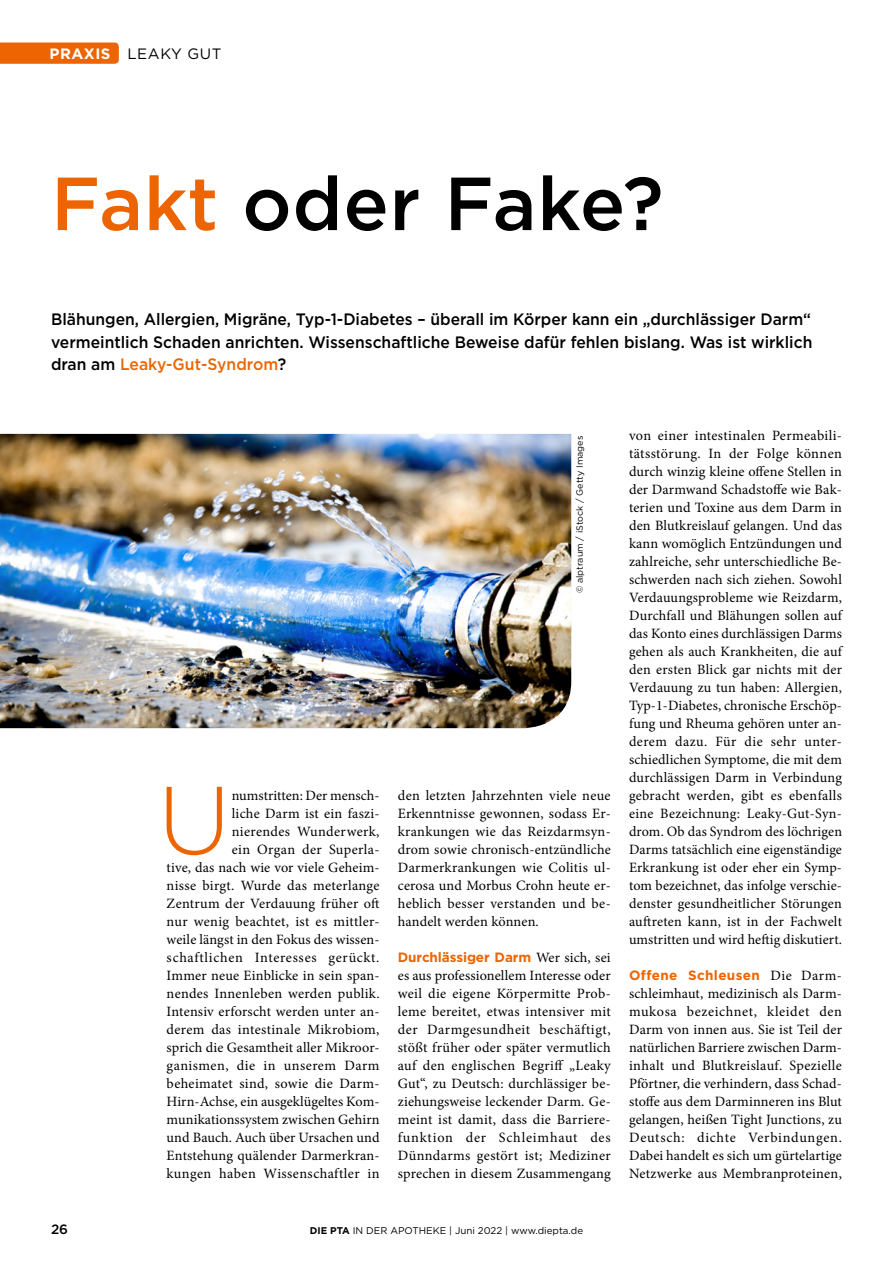
<style>
.page{position:relative;width:893px;height:1263px;background:#fff}
.page>*{position:absolute;margin:0;border:0;box-sizing:border-box;transform-origin:0 0}
.t1{font:300 96.15px "Gotham";color:#ec6502}
.t2{font:500 75px "Gotham";letter-spacing:.01em;color:#000}
.t3{font:500 16.5px/22.5px "Gotham";color:#000;text-align:justify;scale:.95 1}
.t4{font:15px "Gotham";letter-spacing:.04em;color:#000}
.t5{font:700 15px "Gotham";letter-spacing:.04em;color:#fff}
.t6{font:14.25px/18px "Minion Pro";letter-spacing:.015em;color:#000;text-align:justify}
.t7{font:700 13.5px "Gotham";letter-spacing:-.01em;color:#ec6502}
.t8{font:700 13.5px "Gotham";letter-spacing:.025em;color:#ec6502}
.t9{font:500 13.5px "Gotham";color:#000}
.t10{font:9.75px "Gotham";color:#000}
.t11{font:9px "Gotham";color:#000}
.s1{color:#ec6502}
.s2{font-family:"Minion Pro";font-weight:400;font-size:14.25px;color:#000}
.s3{font-weight:700}
</style>
<div class="page">
<div style="left:0;top:43px;width:119px;height:21px;background:#ec6502"></div>
<img style="left:0;top:434px;width:571px;height:294px">
<p class="t5" style="left:50px;top:44px;width:63px">PRAXIS</p>
<p class="t4" style="left:127px;top:44px;width:96px">LEAKY GUT</p>
<h2 class="t2" style="left:51px;top:154px;width:614px"><span class="s1">Fakt</span> oder Fake?</h2>
<p class="t3" style="left:51px;top:308px;width:803px">Blähungen, Allergien, Migräne, Typ-1-Diabetes – überall im Körper kann ein „durchlässiger Darm“ vermeintlich Schaden anrichten. Wissenschaftliche Beweise dafür fehlen bislang. Was ist wirklich dran am <span class="s1">Leaky-Gut-Syndrom</span>?</p>
<p class="t11" style="left:574px;top:593px;width:159px;rotate:-90deg">© alptraum / iStock / Getty Images</p>
<h1 class="t1" style="left:158px;top:759px;width:75px">U</h1>
<p class="t6" style="left:167px;top:787px;width:214px;text-align:right">numstritten: Der mensch-<br>liche Darm ist ein faszi-<br>nierendes Wunderwerk,<br>ein Organ der Superla-<br>tive, das nach wie vor viele Geheim&shy;nisse birgt. Wurde das meterlange<br>Zentrum der Verdauung früher oft nur wenig beachtet, ist es mittler&shy;weile längst in den Fokus des wissen&shy;schaftlichen Interesses gerückt.<br>Immer neue Einblicke in sein span&shy;nendes Innenleben werden publik.<br>Intensiv erforscht werden unter an&shy;derem das intestinale Mikrobiom, sprich die Gesamtheit aller Mikroor&shy;ganismen, die in unserem Darm beheimatet sind, sowie die Darm-<br>Hirn-Achse, ein ausgeklügeltes Kom&shy;munikationssystem zwischen Gehirn und Bauch. Auch über Ursachen und<br>Entstehung quälender Darmerkran&shy;kungen haben Wissenschaftler in</p>
<p class="t6" style="left:398px;top:787px;width:214px">den letzten Jahrzehnten viele neue Erkenntnisse gewonnen, sodass Er&shy;krankungen wie das Reizdarmsyn&shy;drom sowie chronisch-entzündliche Darmerkrankungen wie Colitis ul&shy;cerosa und Morbus Crohn heute er&shy;heblich besser verstanden und be&shy;handelt werden können.</p>
<p class="t7" style="left:398px;top:948px;width:214px">Durchlässiger Darm <span class="s2">Wer sich, sei</span></p>
<p class="t6" style="left:398px;top:967px;width:214px">es aus professionellem Interesse oder weil die eigene Körpermitte Prob&shy;leme bereitet, etwas intensiver mit der Darmgesundheit beschäftigt, stößt früher oder später vermutlich auf den englischen Begriff „Leaky Gut“, zu Deutsch: durchlässiger be&shy;ziehungsweise leckender Darm. Ge&shy;meint ist damit, dass die Barriere&shy;funktion der Schleimhaut des Dünndarms gestört ist; Mediziner sprechen in diesem Zusammengang</p>
<p class="t9" style="left:51px;top:1220px;width:19px">26</p>
<p class="t10" style="left:310px;top:1224px;width:275px"><span class="s3">DIE PTA</span> IN DER APOTHEKE | Juni 2022 | www.diepta.de</p>
<p class="t6" style="left:629px;top:427px;width:214px">von einer intestinalen Permeabili&shy;tätsstörung. In der Folge können durch winzig kleine offene Stellen in der Darmwand Schadstoffe wie Bak&shy;terien und Toxine aus dem Darm in den Blutkreislauf gelangen. Und das kann womöglich Entzündungen und zahlreiche, sehr unterschiedliche Be&shy;schwerden nach sich ziehen. Sowohl Verdauungsprobleme wie Reizdarm, Durchfall und Blähungen sollen auf das Konto eines durchlässigen Darms gehen als auch Krankheiten, die auf den ersten Blick gar nichts mit der Verdauung zu tun haben: Allergien, Typ-1-Diabetes, chronische Erschöp&shy;fung und Rheuma gehören unter an&shy;derem dazu. Für die sehr unter&shy;schiedlichen Symptome, die mit dem durchlässigen Darm in Verbindung gebracht werden, gibt es ebenfalls eine Bezeichnung: Leaky-Gut-Syn&shy;drom. Ob das Syndrom des löchrigen Darms tatsächlich eine eigenständige Erkrankung ist oder eher ein Symp&shy;tom bezeichnet, das infolge verschie&shy;denster gesundheitlicher Störungen auftreten kann, ist in der Fachwelt umstritten und wird heftig diskutiert.</p>
<p class="t8" style="left:629px;top:966px;width:214px">Offene Schleusen <span class="s2">Die Darm-</span></p>
<p class="t6" style="left:629px;top:985px;width:214px;text-align:left">schleimhaut, medizinisch als Darm&shy;mukosa bezeichnet, kleidet den Darm von innen aus. Sie ist Teil der natürlichen Barriere zwischen Darm&shy;inhalt und Blutkreislauf. Spezielle Pförtner, die verhindern, dass Schad&shy;stoffe aus dem Darminneren ins Blut gelangen, heißen Tight Junctions, zu Deutsch: dichte Verbindungen.<br>Dabei handelt es sich um gürtelartige Netzwerke aus Membranproteinen,</p>
</div>
